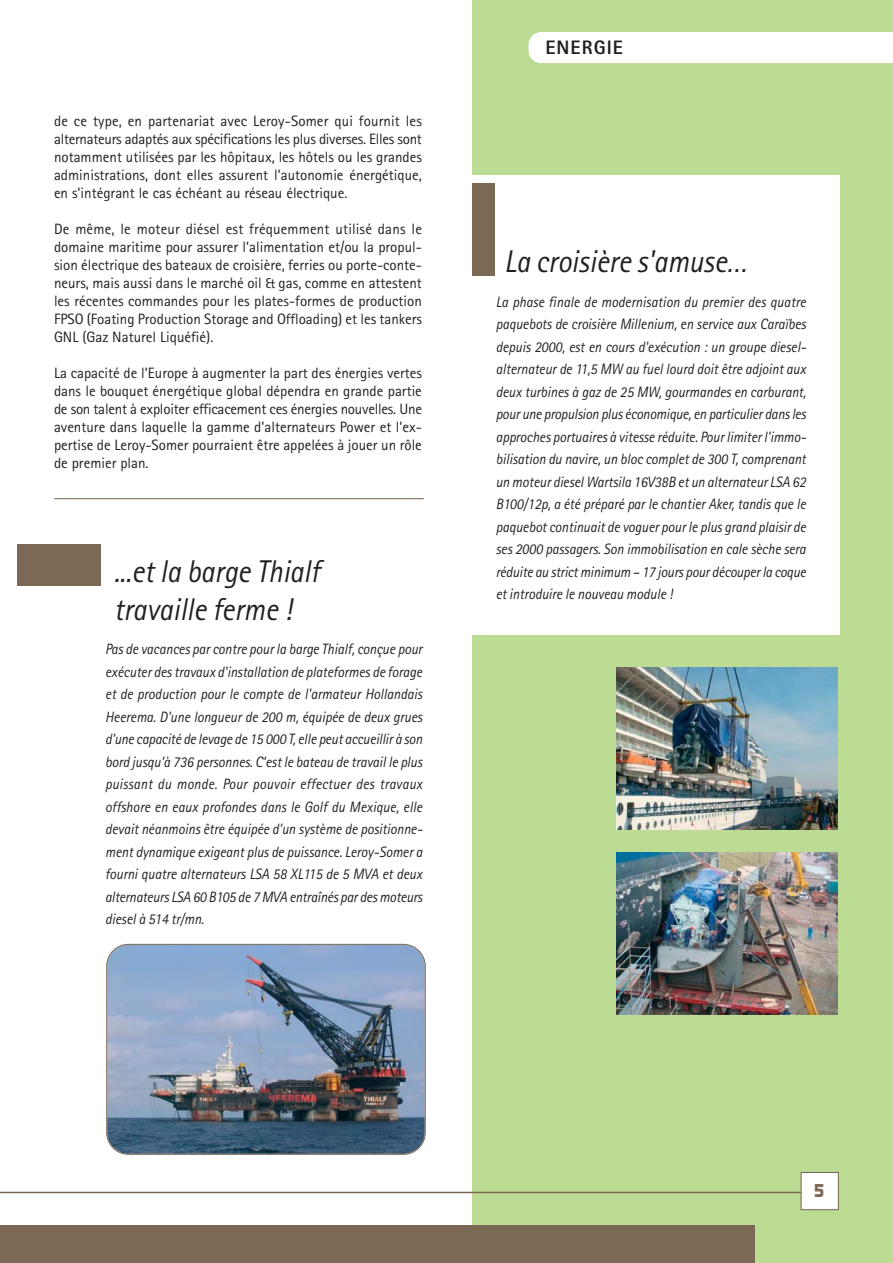
<style>
.page{position:relative;width:893px;height:1263px;background:#fff}
.page>*{position:absolute;margin:0;border:0;box-sizing:border-box;transform-origin:0 0}
.t1{font:italic 31.5px/37.8px "Rotis Sans Serif";color:#231f20;scale:.92 1}
.t2{font:800 19.5px "Rotis Sans Serif";letter-spacing:.055em;color:#231f20}
.t3{font:700 18px "Digital";color:#7c6955}
.t4{font:italic 15px/22.5px "Rotis Sans Serif";letter-spacing:-.01em;color:#231f20;text-align:justify;scale:.92 1}
.t5{font:15px/18px "Rotis Sans Serif";color:#231f20;text-align:justify}
</style>
<div class="page">
<div style="left:472px;top:0;width:421px;height:1263px;background:#bcdb93"></div>
<div style="left:528px;top:32px;width:365px;height:31px;background:#fff"></div>
<div style="left:0;top:1226px;width:755px;height:37px;background:#7c6955"></div>
<hr style="left:0;top:1192px;width:808px;height:1px;background:#7c6955">
<div style="left:802px;top:1173px;width:36px;height:36px;background:#fff"></div>
<div style="left:801px;top:1172px;width:38px;height:38px;border:1px solid #7c6955"></div>
<img style="left:617px;top:668px;width:221px;height:161px">
<img style="left:617px;top:853px;width:221px;height:161px">
<div style="left:462px;top:175px;width:378px;height:460px;background:#fff"></div>
<div style="left:17px;top:545px;width:84px;height:41px;background:#7c6955"></div>
<div style="left:473px;top:184px;width:22px;height:92px;background:#7c6955"></div>
<hr style="left:54px;top:498px;width:370px;height:1px;background:#7c6955">
<img style="left:106px;top:944px;width:320px;height:211px">
<p class="t5" style="left:54px;top:113px;width:369px">de ce type, en partenariat avec Leroy-Somer qui fournit les alternateurs adaptés aux spécifications les plus diverses. Elles sont notamment utilisées par les hôpitaux, les hôtels ou les grandes administrations, dont elles assurent l’autonomie énergétique, en s’intégrant le cas échéant au réseau électrique.</p>
<p class="t5" style="left:54px;top:221px;width:369px">De même, le moteur diésel est fréquemment utilisé dans le domaine maritime pour assurer l’alimentation et/ou la propul&shy;sion électrique des bateaux de croisière, ferries ou porte-conte&shy;neurs, mais aussi dans le marché oil &amp; gas, comme en attestent les récentes commandes pour les plates-formes de production FPSO (Foating Production Storage and Offloading) et les tankers GNL (Gaz Naturel Liquéfié).</p>
<p class="t5" style="left:54px;top:365px;width:369px">La capacité de l’Europe à augmenter la part des énergies vertes dans le bouquet énergétique global dépendra en grande partie de son talent à exploiter efficacement ces énergies nouvelles. Une aventure dans laquelle la gamme d’alternateurs Power et l’ex&shy;pertise de Leroy-Somer pourraient être appelées à jouer un rôle de premier plan.</p>
<h1 class="t1" style="left:114px;top:556px;width:225px">...et la barge Thialf travaille ferme !</h1>
<p class="t4" style="left:105px;top:639px;width:346px">Pas de vacances par contre pour la barge Thialf, conçue pour exécuter des travaux d'installation de plateformes de forage et de production pour le compte de l'armateur Hollandais Heerema. D'une longueur de 200 m, équipée de deux grues d'une capacité de levage de 15 000 T, elle peut accueillir à son bord jusqu’à 736 personnes. C’est le bateau de travail le plus puissant du monde. Pour pouvoir effectuer des travaux offshore en eaux profondes dans le Golf du Mexique, elle devait néanmoins être équipée d'un système de positionne&shy;ment dynamique exigeant plus de puissance. Leroy-Somer a fourni quatre alternateurs LSA 58 XL115 de 5 MVA et deux alternateurs LSA 60 B105 de 7 MVA entraînés par des moteurs diesel à 514 tr/mn.</p>
<h2 class="t2" style="left:545px;top:41px;width:79px">ENERGIE</h2>
<h1 class="t1" style="left:504px;top:246px;width:265px">La croisière s'amuse…</h1>
<p class="t4" style="left:496px;top:292px;width:339px">La phase finale de modernisation du premier des quatre paquebots de croisière Millenium, en service aux Caraïbes depuis 2000, est en cours d'exécution : un groupe diesel&shy;alternateur de 11,5 MW au fuel lourd doit être adjoint aux deux turbines à gaz de 25 MW, gourmandes en carburant, pour une propulsion plus économique, en particulier dans les approches portuaires à vitesse réduite. Pour limiter l'immo&shy;bilisation du navire, un bloc complet de 300 T, comprenant un moteur diesel Wartsila 16V38B et un alternateur LSA 62<br>B100/12p, a été préparé par le chantier Aker, tandis que le paquebot continuait de voguer pour le plus grand plaisir de ses 2000 passagers. Son immobilisation en cale sèche sera réduite au strict minimum – 17 jours pour découper la coque et introduire le nouveau module !</p>
<p class="t3" style="left:814px;top:1184px;width:12px">5</p>
</div>
